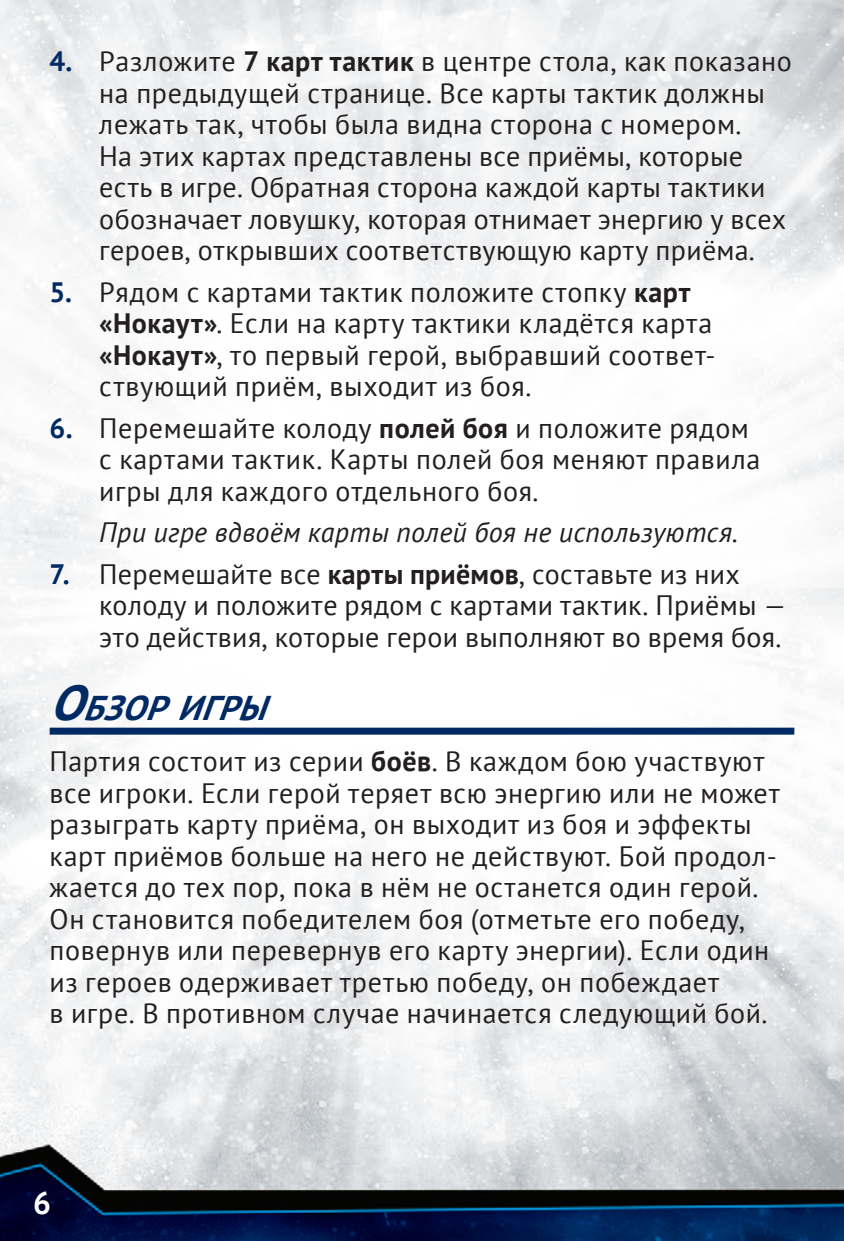
<style>
.page{position:relative;width:844px;height:1241px;background:#fff}
.page>*{position:absolute;margin:0;border:0;box-sizing:border-box;transform-origin:0 0}
.t1{font:italic 700 34.3px "PT Sans";color:#002a64}
.t2{font:700 31.5px "PT Sans";color:#fff}
.t3{font:28px/31.5px "PT Sans";letter-spacing:.02em;color:#231f20}
.t4{font:italic 28px "PT Sans";letter-spacing:.01em;color:#231f20}
.s1{font-weight:700;color:#002a64}
.s2{font-weight:700}
.s3{font-size:49px}
</style>
<div class="page">
<img style="left:0;top:0;width:843px;height:1240px">
<div style="left:50px;top:727px;width:744px;height:7px;background:#002a64"></div>
<p class="t3" style="left:99px;top:45px;width:694px;text-indent:-50px"><span class="s1">4.</span> Разложите <span class="s2">7 карт тактик</span> в центре стола, как показано на предыдущей странице. Все карты тактик должны лежать так, чтобы была видна сторона с номером.<br>На этих картах представлены все приёмы, которые есть в игре. Обратная сторона каждой карты тактики обозначает ловушку, которая отнимает энергию у всех героев, открывших соответствующую карту приёма.</p>
<p class="t3" style="left:99px;top:275px;width:617px;text-indent:-50px"><span class="s1">5.</span> Рядом с картами тактик положите стопку <span class="s2">карт «Нокаут»</span>. Если на карту тактики кладётся карта <span class="s2">«Нокаут»</span>, то первый герой, выбравший соответ&shy;ствующий приём, выходит из боя.</p>
<p class="t3" style="left:99px;top:411px;width:662px;text-indent:-50px"><span class="s1">6.</span> Перемешайте колоду <span class="s2">полей боя</span> и положите рядом с картами тактик. Карты полей боя меняют правила игры для каждого отдельного боя.</p>
<p class="t4" style="left:99px;top:514px;width:640px">При игре вдвоём карты полей боя не используются.</p>
<p class="t3" style="left:99px;top:557px;width:688px;text-indent:-50px"><span class="s1">7.</span> Перемешайте все <span class="s2">карты приёмов</span>, составьте из них колоду и положите рядом с картами тактик. Приёмы — это действия, которые герои выполняют во время боя.</p>
<p class="t1" style="left:50px;top:685px;width:233px"><span class="s3">О</span>бзор игры</p>
<p class="t3" style="left:50px;top:744px;width:731px">Партия состоит из серии <span class="s2">боёв</span>. В каждом бою участвуют все игроки. Если герой теряет всю энергию или не может разыграть карту приёма, он выходит из боя и эффекты карт приёмов больше на него не действуют. Бой продол&shy;жается до тех пор, пока в нём не останется один герой.<br>Он становится победителем боя (отметьте его победу, повернув или перевернув его карту энергии). Если один из героев одерживает третью победу, он побеждает<br>в игре. В противном случае начинается следующий бой.</p>
<p class="t2" style="left:33px;top:1181px;width:19px">6</p>
</div>
